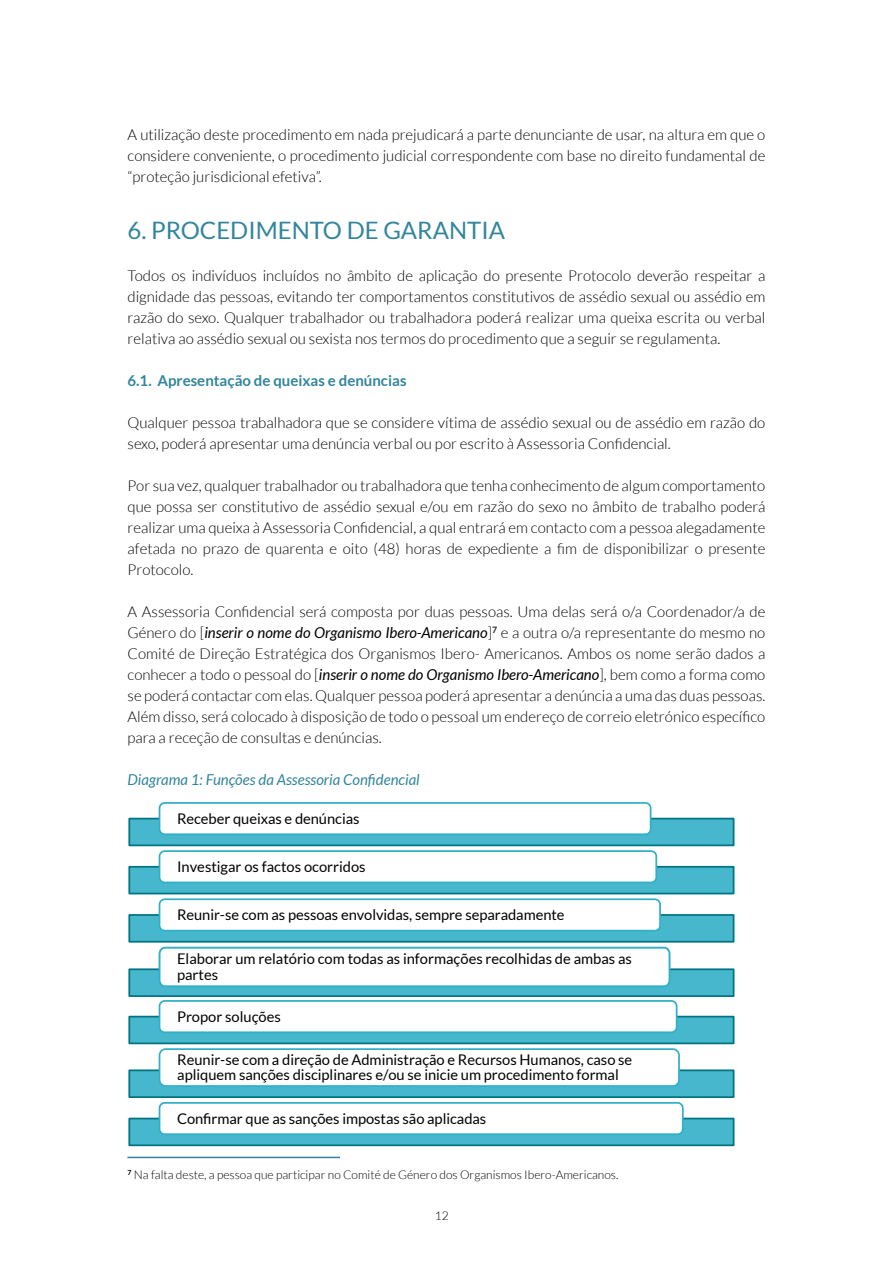
<style>
.page{position:relative;width:893px;height:1263px;background:#fff}
.page>*{position:absolute;margin:0;border:0;box-sizing:border-box;transform-origin:0 0}
.t1{font:24px "Lato";color:#32859d}
.t2{font:300 15px/21px "Lato";color:#000;text-align:justify}
.t3{font:italic 15px "Lato";color:#32859d}
.t4{font:700 15px "Lato";color:#32859d}
.t5{font:14.7px/15.8px "Lato";letter-spacing:-.005em;color:#000}
.t6{font:300 12px "Lato";color:#000}
.s1{font-weight:400;font-style:italic}
</style>
<div class="page">
<hr style="left:127px;top:1157px;width:213px;height:1px;background:#32859d">
<div style="left:129px;top:819px;width:605px;height:26px;background:#46b7cd"></div>
<div style="left:128px;top:818px;width:606px;height:28px;border:2px solid #017481"></div>
<div style="left:160px;top:803px;width:491px;height:31px;background:#fff;border-radius:5px"></div>
<div style="left:159px;top:802px;width:492px;height:33px;border:2px solid #32b0c8;border-radius:5px"></div>
<div style="left:129px;top:867px;width:605px;height:26px;background:#46b7cd"></div>
<div style="left:128px;top:866px;width:606px;height:28px;border:2px solid #017481"></div>
<div style="left:160px;top:851px;width:496px;height:31px;background:#fff;border-radius:5px"></div>
<div style="left:159px;top:850px;width:498px;height:33px;border:2px solid #32b0c8;border-radius:5px"></div>
<div style="left:129px;top:915px;width:605px;height:27px;background:#46b7cd"></div>
<div style="left:128px;top:914px;width:606px;height:29px;border:2px solid #017481"></div>
<div style="left:160px;top:899px;width:500px;height:32px;background:#fff;border-radius:5px"></div>
<div style="left:159px;top:898px;width:502px;height:33px;border:2px solid #32b0c8;border-radius:5px"></div>
<div style="left:129px;top:969px;width:605px;height:27px;background:#46b7cd"></div>
<div style="left:128px;top:968px;width:606px;height:29px;border:2px solid #017481"></div>
<svg style="left:158px;top:946px;width:513px;height:41px"></svg>
<div style="left:129px;top:1016px;width:605px;height:27px;background:#46b7cd"></div>
<div style="left:128px;top:1016px;width:606px;height:28px;border:2px solid #017481"></div>
<div style="left:160px;top:1001px;width:517px;height:31px;background:#fff;border-radius:5px"></div>
<div style="left:159px;top:1000px;width:518px;height:33px;border:2px solid #32b0c8;border-radius:5px"></div>
<div style="left:129px;top:1070px;width:605px;height:27px;background:#46b7cd"></div>
<div style="left:128px;top:1069px;width:606px;height:29px;border:2px solid #017481"></div>
<div style="left:160px;top:1049px;width:519px;height:37px;background:#fff;border-radius:6px"></div>
<div style="left:159px;top:1048px;width:521px;height:39px;border:2px solid #32b0c8;border-radius:6px"></div>
<div style="left:129px;top:1118px;width:605px;height:27px;background:#46b7cd"></div>
<div style="left:128px;top:1118px;width:606px;height:28px;border:2px solid #017481"></div>
<div style="left:160px;top:1103px;width:523px;height:31px;background:#fff;border-radius:5px"></div>
<div style="left:159px;top:1102px;width:525px;height:33px;border:2px solid #32b0c8;border-radius:5px"></div>
<p class="t2" style="left:128px;top:124px;width:639px">A utilização deste procedimento em nada prejudicará a parte denunciante de usar, na altura em que o considere conveniente, o procedimento judicial correspondente com base no direito fundamental de “proteção jurisdicional efetiva”.</p>
<h1 class="t1" style="left:128px;top:217px;width:379px">6. PROCEDIMENTO DE GARANTIA</h1>
<p class="t2" style="left:128px;top:265px;width:639px">Todos os indivíduos incluídos no âmbito de aplicação do presente Protocolo deverão respeitar a dignidade das pessoas, evitando ter comportamentos constitutivos de assédio sexual ou assédio em razão do sexo. Qualquer trabalhador ou trabalhadora poderá realizar uma queixa escrita ou verbal relativa ao assédio sexual ou sexista nos termos do procedimento que a seguir se regulamenta.</p>
<p class="t4" style="left:128px;top:372px;width:280px">6.1. Apresentação de queixas e denúncias</p>
<p class="t2" style="left:128px;top:412px;width:639px">Qualquer pessoa trabalhadora que se considere vítima de assédio sexual ou de assédio em razão do sexo, poderá apresentar uma denúncia verbal ou por escrito à Assessoria Confidencial.</p>
<p class="t2" style="left:128px;top:475px;width:639px">Por sua vez, qualquer trabalhador ou trabalhadora que tenha conhecimento de algum comportamento que possa ser constitutivo de assédio sexual e/ou em razão do sexo no âmbito de trabalho poderá realizar uma queixa à Assessoria Confidencial, a qual entrará em contacto com a pessoa alegadamente afetada no prazo de quarenta e oito (48) horas de expediente a fim de disponibilizar o presente Protocolo.</p>
<p class="t2" style="left:128px;top:601px;width:639px">A Assessoria Confidencial será composta por duas pessoas. Uma delas será o/a Coordenador/a de Género do [<span class="s1">inserir o nome do Organismo Ibero-Americano</span>]<sup>7</sup> e a outra o/a representante do mesmo no Comité de Direção Estratégica dos Organismos Ibero- Americanos. Ambos os nome serão dados a conhecer a todo o pessoal do [<span class="s1">inserir o nome do Organismo Ibero-Americano</span>], bem como a forma como se poderá contactar com elas. Qualquer pessoa poderá apresentar a denúncia a uma das duas pessoas.<br>Além disso, será colocado à disposição de todo o pessoal um endereço de correio eletrónico específico para a receção de consultas e denúncias.</p>
<p class="t3" style="left:128px;top:771px;width:294px">Diagrama 1: Funções da Assessoria Confidencial</p>
<p class="t5" style="left:177px;top:810px;width:184px">Receber queixas e denúncias</p>
<p class="t5" style="left:177px;top:858px;width:190px">Investigar os factos ocorridos</p>
<p class="t5" style="left:177px;top:907px;width:389px">Reunir-se com as pessoas envolvidas, sempre separadamente</p>
<p class="t5" style="left:177px;top:950px;width:456px">Elaborar um relatório com todas as informações recolhidas de ambas as partes</p>
<p class="t5" style="left:177px;top:1008px;width:105px">Propor soluções</p>
<p class="t5" style="left:177px;top:1051px;width:456px">Reunir-se com a direção de Administração e Recursos Humanos, caso se apliquem sanções disciplinares e/ou se inicie um procedimento formal</p>
<p class="t5" style="left:177px;top:1110px;width:311px">Confirmar que as sanções impostas são aplicadas</p>
<p class="t6" style="left:127px;top:1168px;width:493px"><sup>7</sup> Na falta deste, a pessoa que participar no Comité de Género dos Organismos Ibero-Americanos.</p>
<p class="t6" style="left:435px;top:1209px;width:15px">12</p>
</div>
